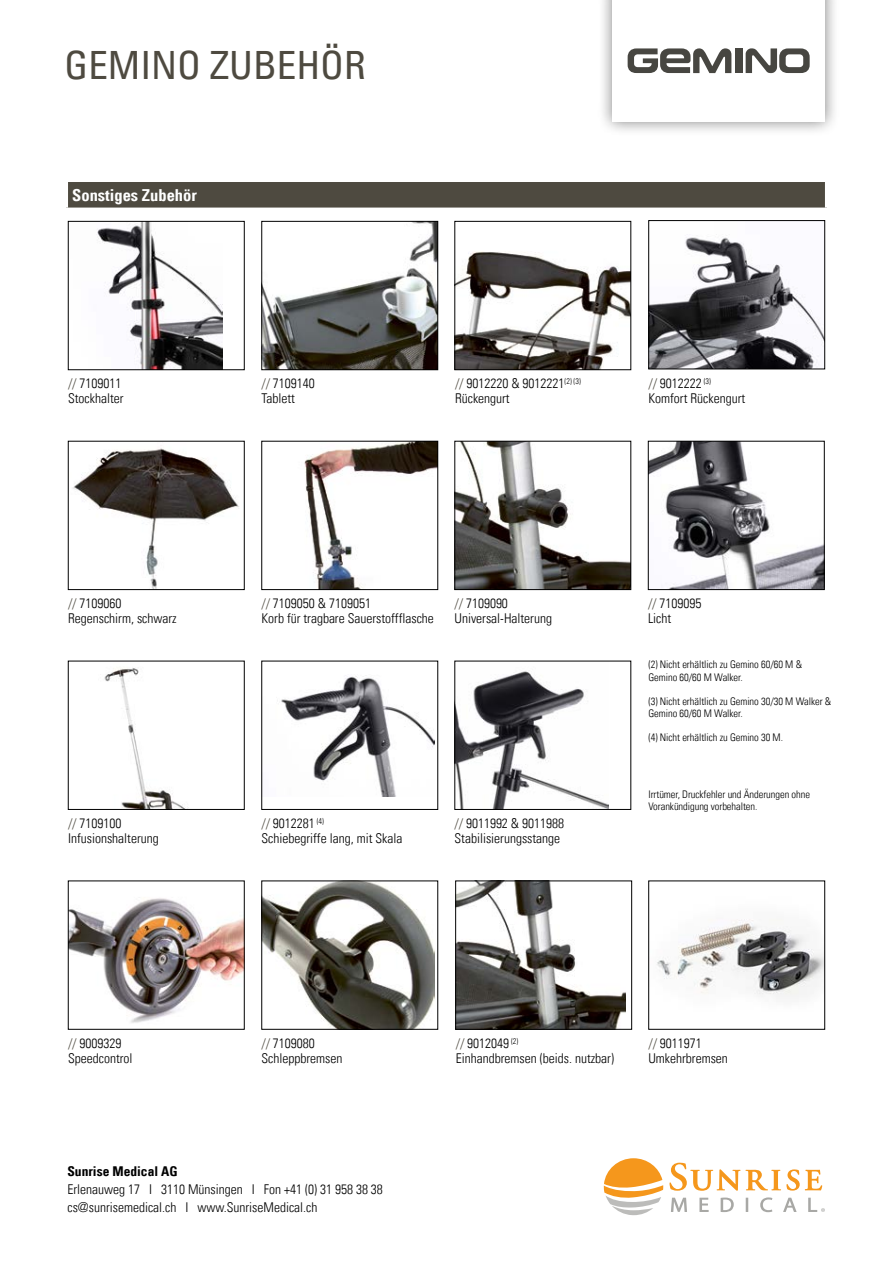
<style>
.page{position:relative;width:893px;height:1263px;background:#fff}
.page>*{position:absolute;margin:0;border:0;box-sizing:border-box;transform-origin:0 0}
.t1{font:condensed 39px "Univers Com 57";color:#4e4a40}
.t2{font:16.5px "Univers Com 67 Bold Cond";color:#fff}
.t3{font:13.5px/15px "Univers Com 47 Light Cond";color:#000}
.t4{font:13.5px "Univers Com 67 Bold Cond";color:#000}
.t5{font:10.5px/12px "Univers Com 47 Light Cond";letter-spacing:-.005em;color:#000}
.s1{color:#4e4a40}
</style>
<div class="page">
<div style="left:597px;top:0;width:243px;height:137px;background:#000;opacity:.5"></div>
<div style="left:612px;top:0;width:213px;height:121px;background:#fff"></div>
<div style="left:735px;top:48px;width:7px;height:25px;background:#474641"></div>
<svg style="left:746px;top:48px;width:64px;height:25px"></svg>
<svg style="left:628px;top:48px;width:103px;height:25px"></svg>
<div style="left:66px;top:180px;width:761px;height:29px;background:#4e4a40"></div>
<hr style="left:65px;top:179px;width:763px;height:3px;background:#fff">
<hr style="left:65px;top:182px;width:3px;height:26px;background:#fff">
<hr style="left:825px;top:182px;width:3px;height:26px;background:#fff">
<hr style="left:65px;top:208px;width:763px;height:3px;background:#fff">
<img style="left:72px;top:448px;width:167px;height:140px">
<img style="left:304px;top:443px;width:132px;height:145px">
<div style="left:261px;top:441px;width:177px;height:149px;border:1px solid #000"></div>
<img style="left:457px;top:251px;width:172px;height:117px">
<div style="left:455px;top:221px;width:176px;height:149px;border:1px solid #000"></div>
<img style="left:263px;top:883px;width:172px;height:144px">
<img style="left:457px;top:883px;width:168px;height:144px">
<div style="left:455px;top:881px;width:177px;height:148px;border:1px solid #000"></div>
<img style="left:263px;top:223px;width:173px;height:145px">
<div style="left:261px;top:221px;width:177px;height:149px;border:1px solid #000"></div>
<img style="left:457px;top:443px;width:172px;height:145px">
<div style="left:455px;top:441px;width:176px;height:149px;border:1px solid #000"></div>
<img style="left:650px;top:443px;width:172px;height:145px">
<div style="left:648px;top:441px;width:176px;height:149px;border:1px solid #000"></div>
<img style="left:457px;top:671px;width:152px;height:137px">
<div style="left:455px;top:661px;width:176px;height:149px;border:1px solid #000"></div>
<img style="left:70px;top:898px;width:172px;height:125px">
<img style="left:281px;top:676px;width:154px;height:120px">
<img style="left:97px;top:223px;width:125px;height:145px">
<div style="left:68px;top:221px;width:176px;height:149px;border:1px solid #000"></div>
<img style="left:650px;top:237px;width:173px;height:130px">
<div style="left:648px;top:220px;width:177px;height:149px;border:1px solid #000"></div>
<img style="left:104px;top:668px;width:80px;height:140px">
<svg style="left:604px;top:1158px;width:59px;height:57px"></svg>
<svg style="left:669px;top:1163px;width:153px;height:28px"></svg>
<svg style="left:671px;top:1198px;width:16px;height:14px"></svg>
<svg style="left:699px;top:1198px;width:10px;height:14px"></svg>
<svg style="left:721px;top:1197px;width:13px;height:15px"></svg>
<svg style="left:746px;top:1198px;width:2px;height:14px"></svg>
<svg style="left:760px;top:1197px;width:12px;height:15px"></svg>
<svg style="left:783px;top:1198px;width:13px;height:14px"></svg>
<svg style="left:808px;top:1198px;width:17px;height:14px"></svg>
<img style="left:657px;top:919px;width:166px;height:78px">
<div style="left:648px;top:881px;width:177px;height:148px;border:1px solid #000"></div>
<h1 class="t1" style="left:65px;top:41px;width:303px">GEMINO ZUBEHÖR</h1>
<p class="t2" style="left:72px;top:185px;width:126px">Sonstiges Zubehör</p>
<p class="t3" style="left:68px;top:376px;width:57px"><span class="s1">//</span> 7109011<br>Stockhalter</p>
<p class="t3" style="left:261px;top:376px;width:55px"><span class="s1">//</span> 7109140<br>Tablett</p>
<p class="t3" style="left:455px;top:376px;width:127px"><span class="s1">//</span> 9012220 &amp; 9012221<sup>(2)</sup> <sup>(3)<br></sup>Rückengurt</p>
<p class="t3" style="left:648px;top:376px;width:98px"><span class="s1">//</span> 9012222 <sup>(3)<br></sup>Komfort Rückengurt</p>
<p class="t3" style="left:68px;top:596px;width:110px"><span class="s1">//</span> 7109060<br>Regenschirm, schwarz</p>
<p class="t3" style="left:261px;top:596px;width:174px"><span class="s1">//</span> 7109050 &amp; 7109051<br>Korb für tragbare Sauerstoffflasche</p>
<p class="t3" style="left:455px;top:596px;width:99px"><span class="s1">//</span> 7109090<br>Universal-Halterung</p>
<p class="t3" style="left:648px;top:596px;width:55px"><span class="s1">//</span> 7109095<br>Licht</p>
<p class="t5" style="left:648px;top:659px;width:155px">(2) Nicht erhältlich zu Gemino 60/60 M &amp;<br>Gemino 60/60 M Walker.</p>
<p class="t5" style="left:648px;top:695px;width:184px">(3) Nicht erhältlich zu Gemino 30/30 M Walker &amp;<br>Gemino 60/60 M Walker.</p>
<p class="t5" style="left:648px;top:731px;width:136px">(4) Nicht erhältlich zu Gemino 30 M.</p>
<p class="t5" style="left:648px;top:788px;width:163px">Irrtümer, Druckfehler und Änderungen ohne<br>Vorankündigung vorbehalten.</p>
<p class="t3" style="left:68px;top:816px;width:92px"><span class="s1">//</span> 7109100<br>Infusionshalterung</p>
<p class="t3" style="left:261px;top:816px;width:142px"><span class="s1">//</span> 9012281 <sup>(4)<br></sup>Schiebegriffe lang, mit Skala</p>
<p class="t3" style="left:455px;top:816px;width:111px"><span class="s1">//</span> 9011992 &amp; 9011988<br>Stabilisierungsstange</p>
<p class="t3" style="left:68px;top:1035px;width:66px"><span class="s1">//</span> 9009329<br>Speedcontrol</p>
<p class="t3" style="left:261px;top:1035px;width:82px"><span class="s1">//</span> 7109080<br>Schleppbremsen</p>
<p class="t3" style="left:456px;top:1035px;width:160px"><span class="s1">//</span> 9012049 <sup>(2)<br></sup>Einhandbremsen (beids. nutzbar)</p>
<p class="t3" style="left:648px;top:1035px;width:81px"><span class="s1">//</span> 9011971<br>Umkehrbremsen</p>
<p class="t4" style="left:67px;top:1163px;width:112px">Sunrise Medical AG</p>
<p class="t3" style="left:67px;top:1180px;width:317px;line-height:18px">Erlenauweg 17 I 3110 Münsingen I Fon +41 (0) 31 958 38 38 cs@sunrisemedical.ch I www.SunriseMedical.ch</p>
</div>
